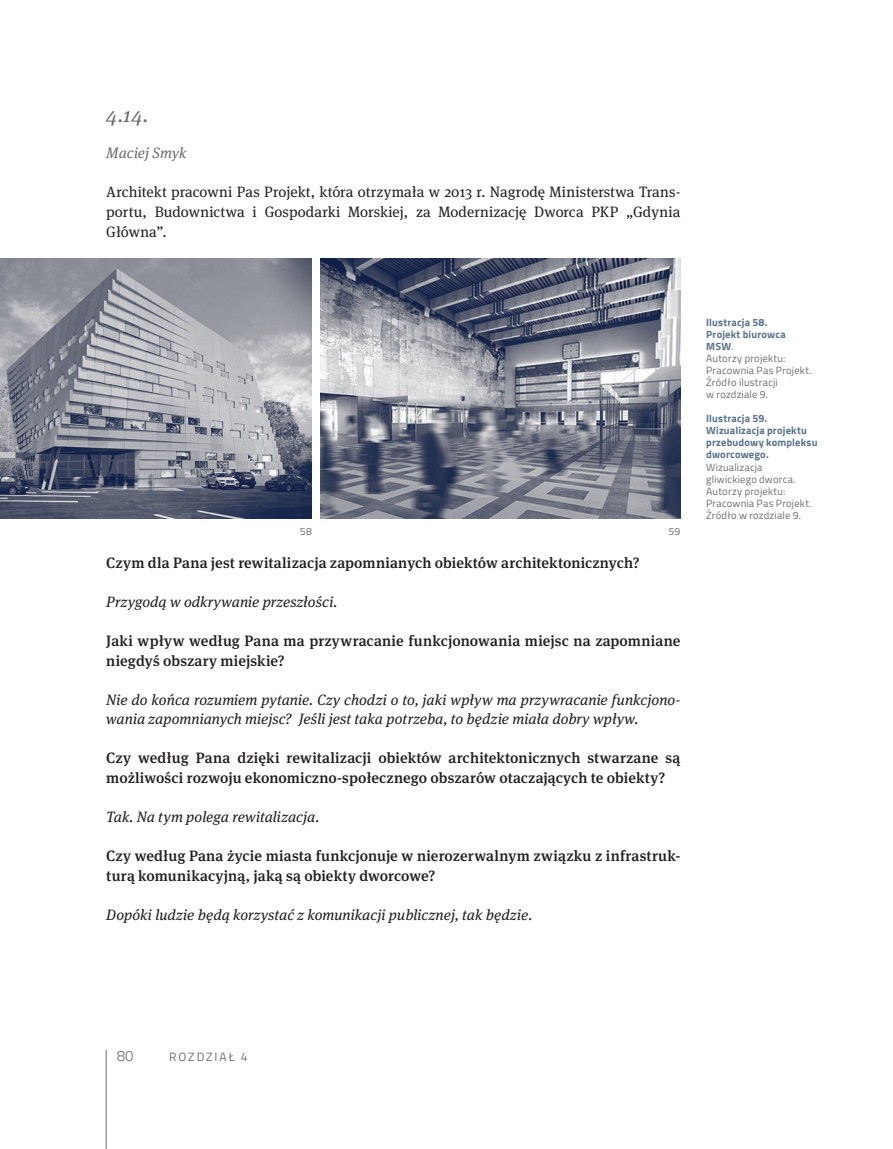
<style>
.page{position:relative;width:893px;height:1149px;background:#fff}
.page>*{position:absolute;margin:0;border:0;box-sizing:border-box;transform-origin:0 0}
.t1{font:italic 21px "Meta Serif Pro";color:#6c6d70}
.t2{font:500 15px/19.5px "Meta Serif Pro";letter-spacing:.01em;color:#231f20}
.t3{font:italic 15px/19.5px "Meta Serif Pro";letter-spacing:.005em;color:#231f20}
.t4{font:15px/19.5px "Meta Serif Pro";letter-spacing:.005em;color:#231f20;text-align:justify}
.t5{font:italic 15px "Meta Serif Pro";color:#6c6d70}
.t6{font:300 15px "Titillium";color:#6c6d70}
.t7{font:12px "Titillium";letter-spacing:.16em;color:#6c6d70}
.t8{font:10.5px/12px "Titillium";letter-spacing:.02em;color:#6c6d70}
.t9{font:700 10.5px/12px "Titillium";letter-spacing:.015em;color:#59738b}
.s1{font-weight:700;color:#59738b}
.s2{color:#59738b}
</style>
<div class="page">
<hr style="left:106px;top:1049px;width:1px;height:99px;background:#6c6d70">
<img style="left:320px;top:258px;width:360px;height:260px">
<img style="left:0;top:258px;width:312px;height:260px">
<h1 class="t1" style="left:106px;top:100px;width:43px">4.14.</h1>
<p class="t5" style="left:106px;top:142px;width:82px">Maciej Smyk</p>
<p class="t4" style="left:106px;top:182px;width:576px">Architekt pracowni Pas Projekt, która otrzymała w 2013 r. Nagrodę Ministerstwa Trans&shy;portu, Budownictwa i Gospodarki Morskiej, za Modernizację Dworca PKP „Gdynia Główna”.</p>
<p class="t8" style="left:300px;top:524px;width:14px">58</p>
<p class="t8" style="left:668px;top:524px;width:13px">59</p>
<p class="t2" style="left:106px;top:552px;width:535px">Czym dla Pana jest rewitalizacja zapomnianych obiektów architektonicznych?</p>
<p class="t3" style="left:106px;top:591px;width:233px">Przygodą w odkrywanie przeszłości.</p>
<p class="t2" style="left:106px;top:630px;width:575px">Jaki wpływ według Pana ma przywracanie funkcjonowania miejsc na zapomniane niegdyś obszary miejskie?</p>
<p class="t3" style="left:106px;top:689px;width:576px">Nie do końca rozumiem pytanie. Czy chodzi o to, jaki wpływ ma przywracanie funkcjono&shy;wania zapomnianych miejsc? Jeśli jest taka potrzeba, to będzie miała dobry wpływ.</p>
<p class="t2" style="left:106px;top:747px;width:576px">Czy według Pana dzięki rewitalizacji obiektów architektonicznych stwarzane są możliwości rozwoju ekonomiczno-społecznego obszarów otaczających te obiekty?</p>
<p class="t3" style="left:106px;top:806px;width:214px">Tak. Na tym polega rewitalizacja.</p>
<p class="t2" style="left:106px;top:844px;width:576px">Czy według Pana życie miasta funkcjonuje w nierozerwalnym związku z infrastruk&shy;turą komunikacyjną, jaką są obiekty dworcowe?</p>
<p class="t3" style="left:106px;top:903px;width:427px">Dopóki ludzie będą korzystać z komunikacji publicznej, tak będzie.</p>
<p class="t8" style="left:706px;top:316px;width:107px"><span class="s1">Ilustracja 58.<br>Projekt biurowca<br>MSW</span><span class="s2">.<br></span>Autorzy projektu:<br>Pracownia Pas Projekt.<br>Źródło ilustracji<br>w rozdziale 9.</p>
<p class="t9" style="left:706px;top:412px;width:113px">Ilustracja 59.<br>Wizualizacja projektu przebudowy kompleksu dworcowego.</p>
<p class="t8" style="left:706px;top:460px;width:107px">Wizualizacja gliwickiego dworca.<br>Autorzy projektu:<br>Pracownia Pas Projekt.<br>Źródło w rozdziale 9.</p>
<p class="t6" style="left:117px;top:1044px;width:18px">80</p>
<p class="t7" style="left:169px;top:1047px;width:80px">ROZDZIAŁ 4</p>
</div>
